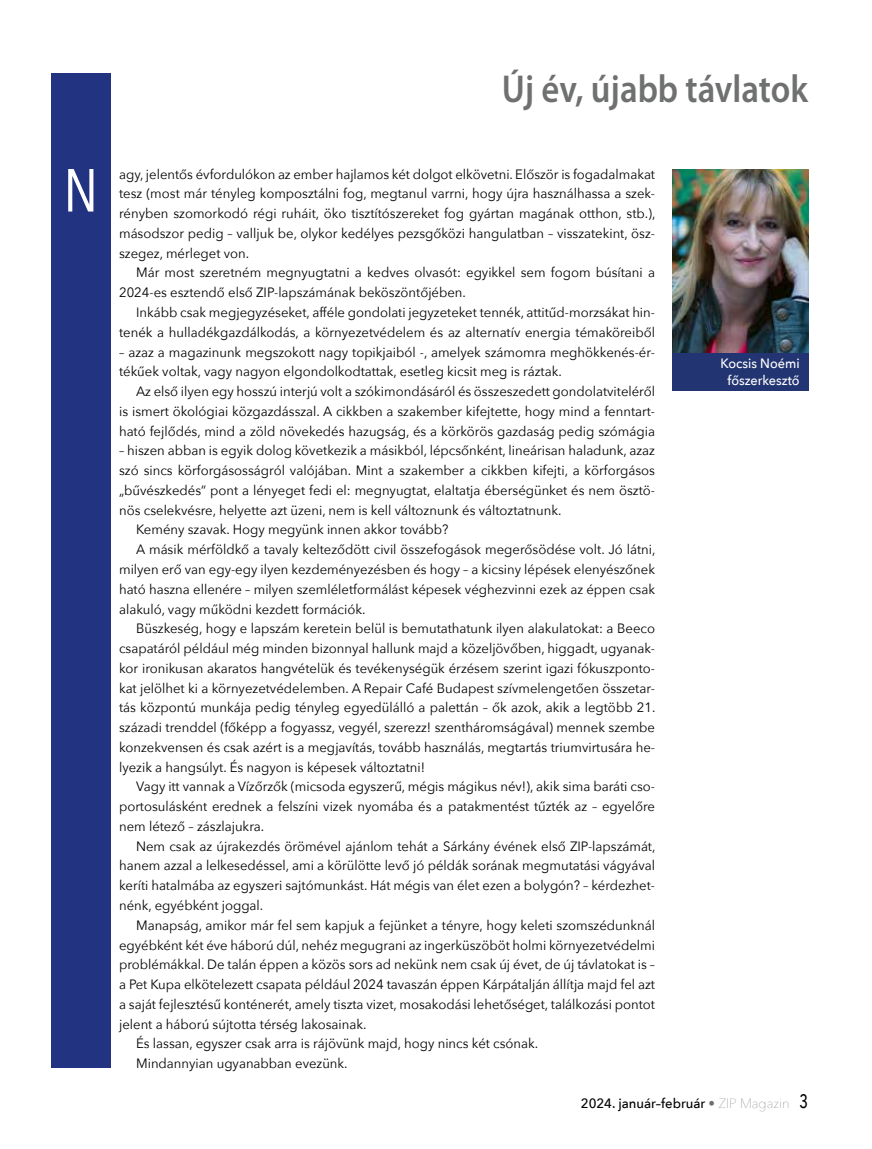
<style>
.page{position:relative;width:872px;height:1149px;background:#fff}
.page>*{position:absolute;margin:0;border:0;box-sizing:border-box;transform-origin:0 0}
.t1{font:60px "Avenir Next Condensed";color:#fff;scale:1.05 1}
.t2{font:600 39px "Myriad Pro";color:#6f7070;scale:.89 1}
.t3{font:13.5px/19.8px "Avenir Next";color:#000;text-align:justify}
.t4{font:500 13.5px "Avenir Next";color:#000}
.t5{font:500 13.5px/16.5px "Avenir Next";color:#fff;text-align:center;scale:.94 1}
.s1{font-weight:200;color:#6f7070}
.s2{font-size:19.5px}
</style>
<div class="page">
<div style="left:51px;top:73px;width:60px;height:994px;background:#223382"></div>
<div style="left:672px;top:352px;width:136px;height:38px;background:#223471"></div>
<img style="left:672px;top:169px;width:136px;height:184px">
<h1 class="t1" style="left:63px;top:139px;width:35px">N</h1>
<h2 class="t2" style="left:502px;top:67px;width:346px">Új év, újabb távlatok</h2>
<p class="t3" style="left:119px;top:163px;width:538px">agy, jelentős évfordulókon az ember hajlamos két dolgot elkövetni. Először is fogadalmakat tesz (most már tényleg komposztálni fog, megtanul varrni, hogy újra használhassa a szek&shy;rényben szomorkodó régi ruháit, öko tisztítószereket fog gyártan magának otthon, stb.), másodszor pedig – valljuk be, olykor kedélyes pezsgőközi hangulatban – visszatekint, ös - szegez, mérleget von.</p>
<p class="t3" style="left:119px;top:262px;width:537px;text-indent:17px">Már most szeretném megnyugtatni a kedves olvasót: egyikkel sem fogom búsítani a<br>2024-es esztendő első ZIP-lapszámának beköszöntőjében.</p>
<p class="t3" style="left:119px;top:302px;width:537px;text-align:right">Inkább csak megjegyzéseket, afféle gondolati jegyzeteket tennék, attitűd-morzsákat hin&shy;tenék a hulladékgazdálkodás, a környezetvédelem és az alternatív energia témaköreiből</p>
<p class="t3" style="left:119px;top:341px;width:537px">– azaz a magazinunk megszokott nagy topikjaiból -, amelyek számomra meghökkenés-ér&shy;tékűek voltak, vagy nagyon elgondolkodtattak, esetleg kicsit meg is ráztak.</p>
<p class="t3" style="left:119px;top:381px;width:537px;text-indent:17px">Az első ilyen egy hosszú interjú volt a szókimondásáról és összeszedett gondolatviteléről is ismert ökológiai közgazdásszal. A cikkben a szakember kifejtette, hogy mind a fenntart&shy;ható fejlődés, mind a zöld növekedés hazugság, és a körkörös gazdaság pedig szómágia</p>
<p class="t3" style="left:119px;top:440px;width:537px">– hiszen abban is egyik dolog következik a másikból, lépcsőnként, lineárisan haladunk, azaz</p>
<p class="t3" style="left:119px;top:460px;width:537px">szó sincs körforgásosságról valójában. Mint a szakember a cikkben kifejti, a körforgásos</p>
<p class="t3" style="left:119px;top:479px;width:537px">„bűvészkedés” pont a lényeget fedi el: megnyugtat, elaltatja éberségünket és nem ösztö-</p>
<p class="t3" style="left:119px;top:499px;width:444px">nös cselekvésre, helyette azt üzeni, nem is kell változnunk és változtatnunk.</p>
<p class="t3" style="left:136px;top:519px;width:314px">Kemény szavak. Hogy megyünk innen akkor tovább?</p>
<p class="t3" style="left:136px;top:539px;width:521px">A másik mérföldkő a tavaly kelteződött civil összefogások megerősödése volt. Jó látni,</p>
<p class="t3" style="left:119px;top:558px;width:537px">milyen erő van egy-egy ilyen kezdeményezésben és hogy – a kicsiny lépések elenyészőnek</p>
<p class="t3" style="left:119px;top:578px;width:537px">ható haszna ellenére – milyen szemléletformálást képesek véghezvinni ezek az éppen csak</p>
<p class="t3" style="left:119px;top:598px;width:248px">alakuló, vagy működni kezdett formációk.</p>
<p class="t3" style="left:136px;top:618px;width:520px">Büszkeség, hogy e lapszám keretein belül is bemutathatunk ilyen alakulatokat: a Beeco</p>
<p class="t3" style="left:119px;top:637px;width:537px">csapatáról például még minden bizonnyal hallunk majd a közeljövőben, higgadt, ugyanak-</p>
<p class="t3" style="left:119px;top:657px;width:537px">kor ironikusan akaratos hangvételük és tevékenységük érzésem szerint igazi fókuszponto-</p>
<p class="t3" style="left:119px;top:677px;width:537px">kat jelölhet ki a környezetvédelemben. A Repair Café Budapest szívmelengetően összetar-</p>
<p class="t3" style="left:119px;top:697px;width:538px">tás központú munkája pedig tényleg egyedülálló a palettán – ők azok, akik a legtöbb 21.</p>
<p class="t3" style="left:119px;top:716px;width:537px">századi trenddel (főképp a fogyassz, vegyél, szerezz! szentháromságával) mennek szembe</p>
<p class="t3" style="left:119px;top:736px;width:537px">konzekvensen és csak azért is a megjavítás, tovább használás, megtartás triumvirtusára he-</p>
<p class="t3" style="left:119px;top:756px;width:307px">lyezik a hangsúlyt. És nagyon is képesek változtatni!</p>
<p class="t3" style="left:136px;top:776px;width:520px">Vagy itt vannak a Vízőrzők (micsoda egyszerű, mégis mágikus név!), akik sima baráti cso-</p>
<p class="t3" style="left:119px;top:795px;width:537px">portosulásként erednek a felszíni vizek nyomába és a patakmentést tűzték az – egyelőre</p>
<p class="t3" style="left:119px;top:815px;width:147px">nem létező – zászlajukra.</p>
<p class="t3" style="left:136px;top:835px;width:521px">Nem csak az újrakezdés örömével ajánlom tehát a Sárkány évének első ZIP-lapszámát,</p>
<p class="t3" style="left:119px;top:855px;width:537px">hanem azzal a lelkesedéssel, ami a körülötte levő jó példák sorának megmutatási vágyával</p>
<p class="t3" style="left:119px;top:874px;width:537px">keríti hatalmába az egyszeri sajtómunkást. Hát mégis van élet ezen a bolygón? – kérdezhet-</p>
<p class="t3" style="left:119px;top:894px;width:146px">nénk, egyébként joggal.</p>
<p class="t3" style="left:136px;top:914px;width:520px">Manapság, amikor már fel sem kapjuk a fejünket a tényre, hogy keleti szomszédunknál</p>
<p class="t3" style="left:119px;top:934px;width:537px">egyébként két éve háború dúl, nehéz megugrani az ingerküszöböt holmi környezetvédelmi</p>
<p class="t3" style="left:119px;top:953px;width:537px">problémákkal. De talán éppen a közös sors ad nekünk nem csak új évet, de új távlatokat is –</p>
<p class="t3" style="left:119px;top:973px;width:537px">a Pet Kupa elkötelezett csapata például 2024 tavaszán éppen Kárpátalján állítja majd fel azt</p>
<p class="t3" style="left:119px;top:993px;width:537px">a saját fejlesztésű konténerét, amely tiszta vizet, mosakodási lehetőséget, találkozási pontot</p>
<p class="t3" style="left:119px;top:1013px;width:249px">jelent a háború sújtotta térség lakosainak.</p>
<p class="t3" style="left:136px;top:1032px;width:404px">És lassan, egyszer csak arra is rájövünk majd, hogy nincs két csónak.</p>
<p class="t3" style="left:136px;top:1052px;width:213px">Mindannyian ugyanabban evezünk.</p>
<p class="t5" style="left:720px;top:355px;width:86px">Kocsis Noémi főszerkesztő</p>
<p class="t4" style="left:581px;top:1091px;width:229px">2024. január–február <span class="s1">• ZIP Magazin</span> <span class="s2">3</span></p>
</div>
